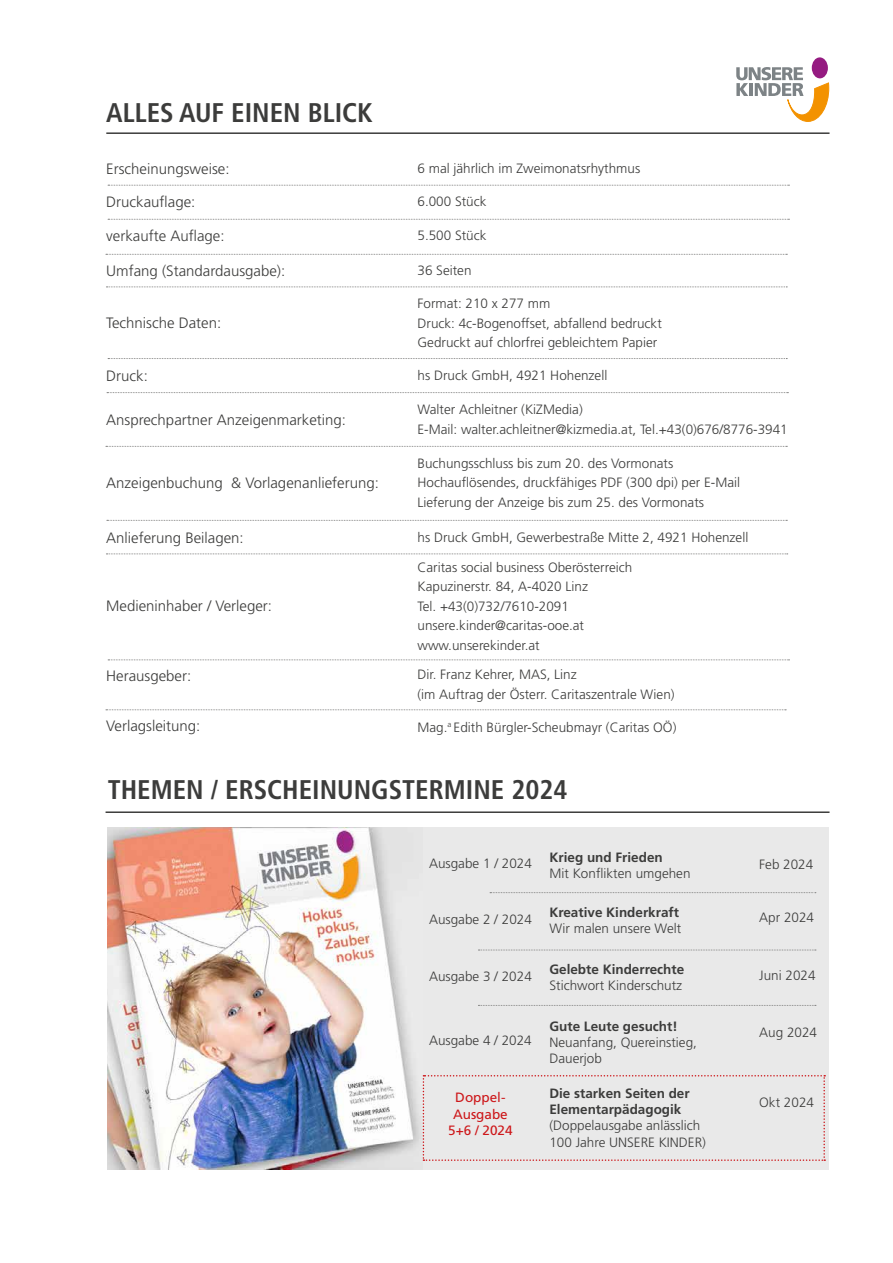
<style>
.page{position:relative;width:893px;height:1263px;background:#fff}
.page>*{position:absolute;margin:0;border:0;box-sizing:border-box;transform-origin:0 0}
.t1{font:700 condensed 27px "Frutiger LT Std";color:#3c3c3b}
.t2{font:300 15px "Frutiger LT Std";color:#3c3c3b}
.t3{font:300 13.5px/19.5px "Frutiger LT Std";color:#3c3c3b}
.t4{font:700 13.5px/16.2px "Frutiger LT Std";color:#3c3c3b}
.t5{font:13.5px/16.5px "Frutiger LT Std";color:#cd171a;text-align:center}
</style>
<div class="page">
<div style="left:108px;top:827px;width:721px;height:342px;background:#e9e9e9"></div>
<hr style="left:106px;top:132px;width:723px;height:2px;background:#3c3c3b">
<svg style="left:108px;top:185px;width:681px;height:1px"></svg>
<svg style="left:106px;top:446px;width:681px;height:1px"></svg>
<svg style="left:106px;top:254px;width:681px;height:1px"></svg>
<svg style="left:107px;top:520px;width:680px;height:1px"></svg>
<svg style="left:490px;top:892px;width:326px;height:1px"></svg>
<svg style="left:108px;top:659px;width:681px;height:1px"></svg>
<hr style="left:106px;top:811px;width:723px;height:2px;background:#3c3c3b">
<svg style="left:106px;top:709px;width:680px;height:1px"></svg>
<svg style="left:107px;top:392px;width:681px;height:1px"></svg>
<svg style="left:108px;top:358px;width:679px;height:1px"></svg>
<svg style="left:108px;top:219px;width:681px;height:1px"></svg>
<svg style="left:106px;top:287px;width:681px;height:1px"></svg>
<svg style="left:106px;top:553px;width:682px;height:1px"></svg>
<svg style="left:478px;top:950px;width:338px;height:1px"></svg>
<svg style="left:478px;top:1005px;width:338px;height:1px"></svg>
<img style="left:108px;top:827px;width:313px;height:342px">
<svg style="left:736px;top:57px;width:93px;height:65px"></svg>
<svg style="left:423px;top:1075px;width:402px;height:86px"></svg>
<h1 class="t1" style="left:106px;top:97px;width:268px">ALLES AUF EINEN BLICK</h1>
<p class="t2" style="left:106px;top:160px;width:125px">Erscheinungsweise:</p>
<p class="t3" style="left:417px;top:159px;width:224px">6 mal jährlich im Zweimonatsrhythmus</p>
<p class="t2" style="left:106px;top:193px;width:91px">Druckauflage:</p>
<p class="t3" style="left:417px;top:192px;width:71px">6.000 Stück</p>
<p class="t2" style="left:106px;top:227px;width:120px">verkaufte Auflage:</p>
<p class="t3" style="left:417px;top:226px;width:71px">5.500 Stück</p>
<p class="t2" style="left:106px;top:262px;width:180px">Umfang (Standardausgabe):</p>
<p class="t3" style="left:417px;top:261px;width:56px">36 Seiten</p>
<p class="t2" style="left:106px;top:314px;width:117px">Technische Daten:</p>
<p class="t3" style="left:417px;top:294px;width:246px">Format: 210 x 277 mm<br>Druck: 4c-Bogenoffset, abfallend bedruckt<br>Gedruckt auf chlorfrei gebleichtem Papier</p>
<p class="t2" style="left:106px;top:367px;width:43px">Druck:</p>
<p class="t3" style="left:417px;top:366px;width:191px">hs Druck GmbH, 4921 Hohenzell</p>
<p class="t2" style="left:106px;top:411px;width:241px">Ansprechpartner Anzeigenmarketing:</p>
<p class="t3" style="left:417px;top:400px;width:372px">Walter Achleitner (KiZMedia)<br>E-Mail: walter.achleitner@kizmedia.at, Tel.+43(0)676/8776-3941</p>
<p class="t2" style="left:106px;top:474px;width:274px">Anzeigenbuchung &amp; Vorlagenanlieferung:</p>
<p class="t3" style="left:417px;top:453px;width:324px">Buchungsschluss bis zum 20. des Vormonats<br>Hochauflösendes, druckfähiges PDF (300 dpi) per E-Mail<br>Lieferung der Anzeige bis zum 25. des Vormonats</p>
<p class="t2" style="left:106px;top:529px;width:139px">Anlieferung Beilagen:</p>
<p class="t3" style="left:417px;top:528px;width:332px">hs Druck GmbH, Gewerbestraße Mitte 2, 4921 Hohenzell</p>
<p class="t2" style="left:106px;top:597px;width:167px">Medieninhaber / Verleger:</p>
<p class="t2" style="left:106px;top:667px;width:87px">Herausgeber:</p>
<p class="t2" style="left:106px;top:718px;width:96px">Verlagsleitung:</p>
<p class="t3" style="left:417px;top:557px;width:216px">Caritas social business Oberösterreich<br>Kapuzinerstr. 84, A-4020 Linz<br>Tel. +43(0)732/7610-2091 unsere.kinder@caritas-ooe.at www.unserekinder.at</p>
<p class="t3" style="left:417px;top:665px;width:259px">Dir. Franz Kehrer, MAS, Linz<br>(im Auftrag der Österr. Caritaszentrale Wien)</p>
<p class="t3" style="left:417px;top:717px;width:260px">Mag.<sup>a</sup> Edith Bürgler-Scheubmayr (Caritas OÖ)</p>
<h1 class="t1" style="left:108px;top:773px;width:461px">THEMEN / ERSCHEINUNGSTERMINE 2024</h1>
<p class="t3" style="left:429px;top:854px;width:104px">Ausgabe 1 / 2024</p>
<p class="t3" style="left:429px;top:909px;width:104px">Ausgabe 2 / 2024</p>
<p class="t3" style="left:429px;top:967px;width:104px">Ausgabe 3 / 2024</p>
<p class="t3" style="left:429px;top:1031px;width:104px">Ausgabe 4 / 2024</p>
<p class="t4" style="left:549px;top:849px;width:115px">Krieg und Frieden</p>
<p class="t3" style="left:549px;top:863px;width:143px">Mit Konflikten umgehen</p>
<p class="t4" style="left:549px;top:904px;width:131px">Kreative Kinderkraft</p>
<p class="t3" style="left:549px;top:919px;width:133px">Wir malen unsere Welt</p>
<p class="t4" style="left:549px;top:961px;width:136px">Gelebte Kinderrechte</p>
<p class="t3" style="left:549px;top:976px;width:134px">Stichwort Kinderschutz</p>
<p class="t4" style="left:549px;top:1018px;width:130px">Gute Leute gesucht!</p>
<p class="t3" style="left:549px;top:1034px;width:149px;line-height:16.2px">Neuanfang, Quereinstieg,<br>Dauerjob</p>
<p class="t5" style="left:448px;top:1089px;width:66px">Doppel-<br>Ausgabe<br>5+6 / 2024</p>
<p class="t4" style="left:549px;top:1085px;width:142px">Die starken Seiten der<br>Elementarpädagogik</p>
<p class="t3" style="left:549px;top:1118px;width:158px;line-height:16.2px">(Doppelausgabe anlässlich<br>100 Jahre UNSERE KINDER)</p>
<p class="t3" style="left:759px;top:855px;width:56px">Feb 2024</p>
<p class="t3" style="left:759px;top:908px;width:56px">Apr 2024</p>
<p class="t3" style="left:759px;top:965px;width:58px">Juni 2024</p>
<p class="t3" style="left:759px;top:1023px;width:59px">Aug 2024</p>
<p class="t3" style="left:759px;top:1093px;width:56px">Okt 2024</p>
</div>
